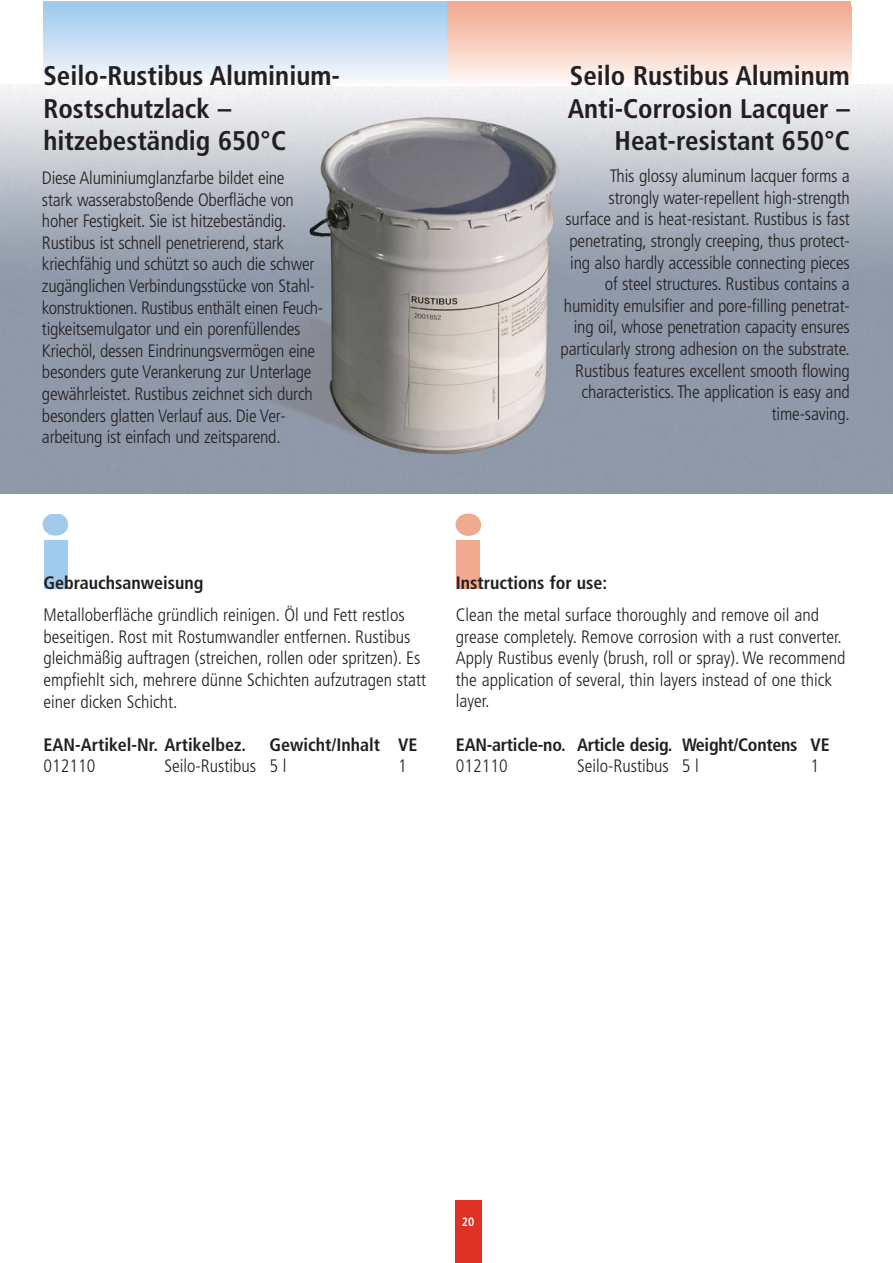
<style>
.page{position:relative;width:893px;height:1263px;background:#fff}
.page>*{position:absolute;margin:0;border:0;box-sizing:border-box;transform-origin:0 0}
.t1{font:700 condensed 27px/32.4px "Frutiger";color:#231f20}
.t2{font:300 condensed 18px/21.6px "Frutiger";letter-spacing:-.01em;color:#231f20}
.t3{font:700 condensed 18px "Frutiger";color:#231f20}
.t4{font:700 condensed 12px "Frutiger";color:#fff}
</style>
<div class="page">
<img style="left:0;top:85px;width:893px;height:408px">
<div style="left:44px;top:540px;width:23px;height:49px;background:#a0cbed"></div>
<svg style="left:43px;top:514px;width:25px;height:22px"></svg>
<div style="left:456px;top:540px;width:24px;height:49px;background:#f1a990"></div>
<svg style="left:456px;top:513px;width:25px;height:23px"></svg>
<div style="left:455px;top:1200px;width:26px;height:63px;background:#e03127"></div>
<div style="left:43px;top:1px;width:425px;height:71px;background:#a0cbed"></div>
<div style="left:447px;top:1px;width:404px;height:71px;background:#f1a990"></div>
<div style="left:43px;top:6px;width:425px;height:79px;background:linear-gradient(to bottom,#a0caec,#f9fafd)"></div>
<div style="left:447px;top:6px;width:404px;height:79px;background:linear-gradient(to bottom,#f1a98e,#fffaf5)"></div>
<h1 class="t1" style="left:43px;top:62px;width:298px">Seilo-Rustibus Aluminium-<br>Rostschutzlack – hitzebeständig 650°C</h1>
<h1 class="t1" style="left:568px;top:62px;width:284px;text-align:right">Seilo Rustibus Aluminum<br>Anti-Corrosion Lacquer –<br>Heat-resistant 650°C</h1>
<p class="t2" style="left:42px;top:168px;width:283px">Diese Aluminiumglanzfarbe bildet eine<br>stark wasserabstoßende Oberfläche von hoher Festigkeit. Sie ist hitzebeständig.<br>Rustibus ist schnell penetrierend, stark kriechfähig und schützt so auch die schwer zugänglichen Verbindungsstücke von Stahl&shy;konstruktionen. Rustibus enthält einen Feuch&shy;tigkeitsemulgator und ein porenfüllendes Kriechöl, dessen Eindrinungsvermögen eine besonders gute Verankerung zur Unterlage gewährleistet. Rustibus zeichnet sich durch besonders glatten Verlauf aus. Die Ver&shy;arbeitung ist einfach und zeitsparend.</p>
<p class="t2" style="left:561px;top:167px;width:291px;text-align:right">This glossy aluminum lacquer forms a strongly water-repellent high-strength surface and is heat-resistant. Rustibus is fast penetrating, strongly creeping, thus protect&shy;ing also hardly accessible connecting pieces of steel structures. Rustibus contains a humidity emulsifier and pore-filling penetrat&shy;ing oil, whose penetration capacity ensures particularly strong adhesion on the substrate.<br>Rustibus features excellent smooth flowing characteristics. The application is easy and time-saving.</p>
<p class="t3" style="left:43px;top:575px;width:162px">Gebrauchsanweisung</p>
<p class="t2" style="left:43px;top:605px;width:384px">Metalloberfläche gründlich reinigen. Öl und Fett restlos beseitigen. Rost mit Rostumwandler entfernen. Rustibus gleichmäßig auftragen (streichen, rollen oder spritzen). Es empfiehlt sich, mehrere dünne Schichten aufzutragen statt einer dicken Schicht.</p>
<p class="t3" style="left:43px;top:737px;width:204px">EAN-Artikel-Nr. Artikelbez.</p>
<p class="t3" style="left:269px;top:737px;width:150px">Gewicht/Inhalt VE</p>
<p class="t2" style="left:43px;top:757px;width:53px">012110</p>
<p class="t2" style="left:165px;top:757px;width:123px">Seilo-Rustibus 5 l</p>
<p class="t2" style="left:398px;top:757px;width:10px">1</p>
<p class="t3" style="left:456px;top:575px;width:153px">Instructions for use:</p>
<p class="t2" style="left:456px;top:605px;width:391px">Clean the metal surface thoroughly and remove oil and grease completely. Remove corrosion with a rust converter.<br>Apply Rustibus evenly (brush, roll or spray). We recommend the application of several, thin layers instead of one thick layer.</p>
<p class="t3" style="left:456px;top:737px;width:375px">EAN-article-no. Article desig. Weight/Contens VE</p>
<p class="t2" style="left:456px;top:756px;width:53px">012110</p>
<p class="t2" style="left:577px;top:756px;width:123px">Seilo-Rustibus 5 l</p>
<p class="t2" style="left:811px;top:756px;width:10px">1</p>
<p class="t4" style="left:462px;top:1216px;width:14px">20</p>
</div>
